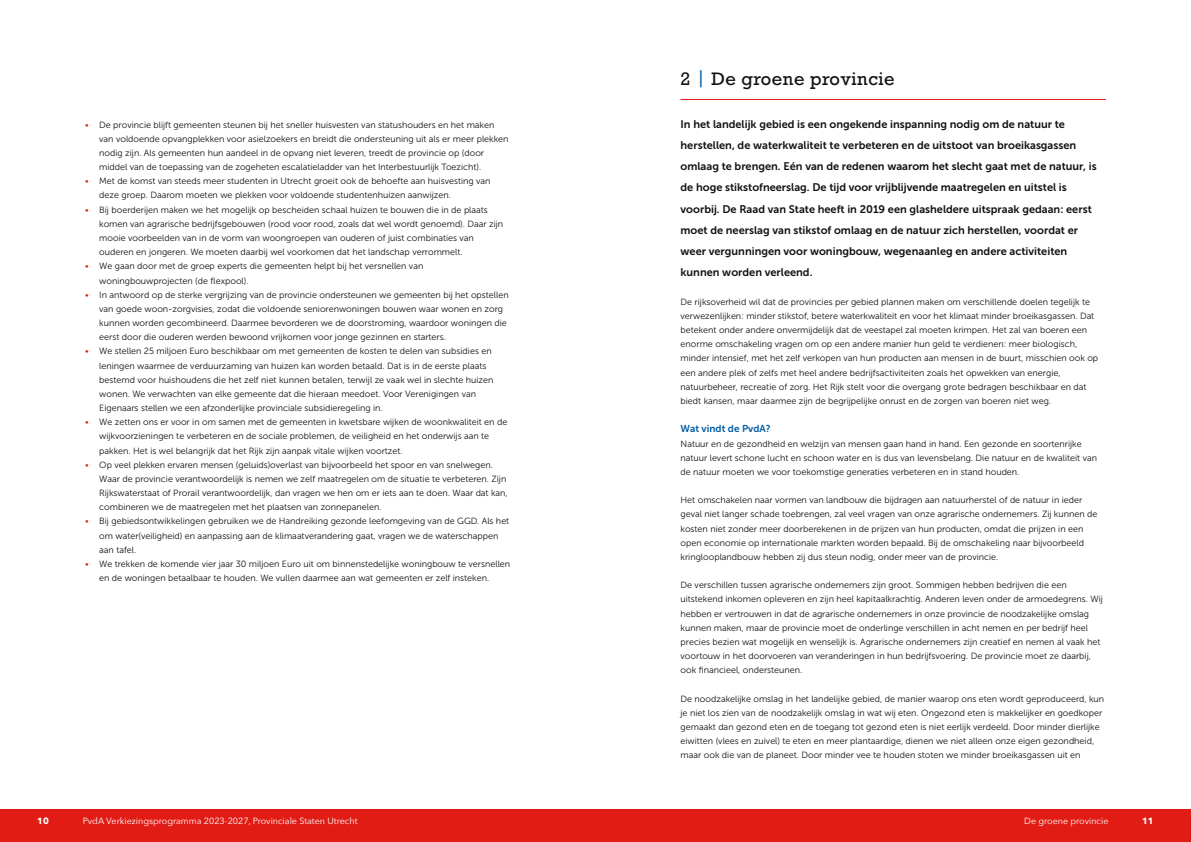
<style>
.page{position:relative;width:1191px;height:842px;background:#fff}
.page>*{position:absolute;margin:0;border:0;box-sizing:border-box;transform-origin:0 0}
.heading{font:17px "Rockwell";letter-spacing:.03em;color:#11110f}
.bodytekst_intro{font:11px/21.3px "Museo Sans 700";color:#11110f}
.tussenkopjes{font:10px "Museo Sans 700";color:#005da6}
.bodytekst{font:9px/14.2px "Museo Sans 300";color:#11110f}
.subheading{font:9px "Avenir Next";color:#fff}
.t1{font:700 9px "Avenir Next";color:#fff}
.s1{color:#e11c15}
.s2{color:#005da6}
</style>
<div class="page">
<div style="left:0;top:809px;width:595px;height:33px;background:#e11c15"></div>
<div style="left:595px;top:809px;width:596px;height:33px;background:#e11c15"></div>
<hr style="left:680px;top:99px;width:426px;height:1px;background:#e11c15">
<p class="bodytekst" style="left:99px;top:117px;width:411px;text-indent:-14px"><span class="s1">•</span> De provincie blijft gemeenten steunen bij het sneller huisvesten van statushouders en het maken van voldoende opvangplekken voor asielzoekers en breidt die ondersteuning uit als er meer plekken nodig zijn. Als gemeenten hun aandeel in de opvang niet leveren, treedt de provincie op (door middel van de toepassing van de zogeheten escalatieladder van het Interbestuurlijk Toezicht).</p>
<p class="bodytekst" style="left:99px;top:174px;width:393px;text-indent:-14px"><span class="s1">•</span> Met de komst van steeds meer studenten in Utrecht groeit ook de behoefte aan huisvesting van deze groep. Daarom moeten we plekken voor voldoende studentenhuizen aanwijzen.</p>
<p class="bodytekst" style="left:99px;top:202px;width:405px;text-indent:-14px"><span class="s1">•</span> Bij boerderijen maken we het mogelijk op bescheiden schaal huizen te bouwen die in de plaats komen van agrarische bedrijfsgebouwen (rood voor rood, zoals dat wel wordt genoemd). Daar zijn mooie voorbeelden van in de vorm van woongroepen van ouderen of juist combinaties van ouderen en jongeren. We moeten daarbij wel voorkomen dat het landschap verrommelt.</p>
<p class="bodytekst" style="left:99px;top:259px;width:326px;text-indent:-14px"><span class="s1">•</span> We gaan door met de groep experts die gemeenten helpt bij het versnellen van woningbouwprojecten (de flexpool).</p>
<p class="bodytekst" style="left:99px;top:288px;width:411px;text-indent:-14px"><span class="s1">•</span> In antwoord op de sterke vergrijzing van de provincie ondersteunen we gemeenten bij het opstellen van goede woon-zorgvisies, zodat die voldoende seniorenwoningen bouwen waar wonen en zorg kunnen worden gecombineerd. Daarmee bevorderen we de doorstroming, waardoor woningen die eerst door die ouderen werden bewoond vrijkomen voor jonge gezinnen en starters.</p>
<p class="bodytekst" style="left:99px;top:344px;width:396px;text-indent:-14px"><span class="s1">•</span> We stellen 25 miljoen Euro beschikbaar om met gemeenten de kosten te delen van subsidies en leningen waarmee de verduurzaming van huizen kan worden betaald. Dat is in de eerste plaats bestemd voor huishoudens die het zelf niet kunnen betalen, terwijl ze vaak wel in slechte huizen wonen. We verwachten van elke gemeente dat die hieraan meedoet. Voor Verenigingen van Eigenaars stellen we een afzonderlijke provinciale subsidieregeling in.</p>
<p class="bodytekst" style="left:99px;top:415px;width:409px;text-indent:-14px"><span class="s1">•</span> We zetten ons er voor in om samen met de gemeenten in kwetsbare wijken de woonkwaliteit en de wijkvoorzieningen te verbeteren en de sociale problemen, de veiligheid en het onderwijs aan te pakken. Het is wel belangrijk dat het Rijk zijn aanpak vitale wijken voortzet.</p>
<p class="bodytekst" style="left:99px;top:458px;width:410px;text-indent:-14px"><span class="s1">•</span> Op veel plekken ervaren mensen (geluids)overlast van bijvoorbeeld het spoor en van snelwegen.<br>Waar de provincie verantwoordelijk is nemen we zelf maatregelen om de situatie te verbeteren. Zijn Rijkswaterstaat of Prorail verantwoordelijk, dan vragen we hen om er iets aan te doen. Waar dat kan, combineren we de maatregelen met het plaatsen van zonnepanelen.</p>
<p class="bodytekst" style="left:99px;top:514px;width:411px;text-indent:-14px"><span class="s1">•</span> Bij gebiedsontwikkelingen gebruiken we de Handreiking gezonde leefomgeving van de GGD. Als het om water(veiligheid) en aanpassing aan de klimaatverandering gaat, vragen we de waterschappen aan tafel.</p>
<p class="bodytekst" style="left:99px;top:557px;width:412px;text-indent:-14px"><span class="s1">•</span> We trekken de komende vier jaar 30 miljoen Euro uit om binnenstedelijke woningbouw te versnellen en de woningen betaalbaar te houden. We vullen daarmee aan wat gemeenten er zelf insteken.</p>
<p class="heading" style="left:680px;top:68px;width:216px">2 <span class="s2">|</span> De groene provincie</p>
<p class="bodytekst_intro" style="left:680px;top:113px;width:386px">In het landelijk gebied is een ongekende inspanning nodig om de natuur te</p>
<p class="bodytekst_intro" style="left:680px;top:134px;width:417px">herstellen, de waterkwaliteit te verbeteren en de uitstoot van broeikasgassen omlaag te brengen. Eén van de redenen waarom het slecht gaat met de natuur, is de hoge stikstofneerslag. De tijd voor vrijblijvende maatregelen en uitstel is voorbij. De Raad van State heeft in 2019 een glasheldere uitspraak gedaan: eerst moet de neerslag van stikstof omlaag en de natuur zich herstellen, voordat er weer vergunningen voor woningbouw, wegenaanleg en andere activiteiten kunnen worden verleend.</p>
<p class="bodytekst" style="left:680px;top:295px;width:419px">De rijksoverheid wil dat de provincies per gebied plannen maken om verschillende doelen tegelijk te verwezenlijken: minder stikstof, betere waterkwaliteit en voor het klimaat minder broeikasgassen. Dat betekent onder andere onvermijdelijk dat de veestapel zal moeten krimpen. Het zal van boeren een enorme omschakeling vragen om op een andere manier hun geld te verdienen: meer biologisch, minder intensief, met het zelf verkopen van hun producten aan mensen in de buurt, misschien ook op een andere plek of zelfs met heel andere bedrijfsactiviteiten zoals het opwekken van energie, natuurbeheer, recreatie of zorg. Het Rijk stelt voor die overgang grote bedragen beschikbaar en dat biedt kansen, maar daarmee zijn de begrijpelijke onrust en de zorgen van boeren niet weg.</p>
<p class="tussenkopjes" style="left:680px;top:423px;width:92px">Wat vindt de PvdA?</p>
<p class="bodytekst" style="left:680px;top:436px;width:418px">Natuur en de gezondheid en welzijn van mensen gaan hand in hand. Een gezonde en soortenrijke natuur levert schone lucht en schoon water en is dus van levensbelang. Die natuur en de kwaliteit van de natuur moeten we voor toekomstige generaties verbeteren en in stand houden.</p>
<p class="bodytekst" style="left:680px;top:493px;width:418px">Het omschakelen naar vormen van landbouw die bijdragen aan natuurherstel of de natuur in ieder geval niet langer schade toebrengen, zal veel vragen van onze agrarische ondernemers. Zij kunnen de kosten niet zonder meer doorberekenen in de prijzen van hun producten, omdat die prijzen in een open economie op internationale markten worden bepaald. Bij de omschakeling naar bijvoorbeeld kringlooplandbouw hebben zij dus steun nodig, onder meer van de provincie.</p>
<p class="bodytekst" style="left:680px;top:578px;width:424px">De verschillen tussen agrarische ondernemers zijn groot. Sommigen hebben bedrijven die een uitstekend inkomen opleveren en zijn heel kapitaalkrachtig. Anderen leven onder de armoedegrens. Wij hebben er vertrouwen in dat de agrarische ondernemers in onze provincie de noodzakelijke omslag kunnen maken, maar de provincie moet de onderlinge verschillen in acht nemen en per bedrijf heel precies bezien wat mogelijk en wenselijk is. Agrarische ondernemers zijn creatief en nemen al vaak het voortouw in het doorvoeren van veranderingen in hun bedrijfsvoering. De provincie moet ze daarbij, ook financieel, ondersteunen.</p>
<p class="bodytekst" style="left:680px;top:691px;width:425px">De noodzakelijke omslag in het landelijke gebied, de manier waarop ons eten wordt geproduceerd, kun je niet los zien van de noodzakelijk omslag in wat wij eten. Ongezond eten is makkelijker en goedkoper gemaakt dan gezond eten en de toegang tot gezond eten is niet eerlijk verdeeld. Door minder dierlijke eiwitten (vlees en zuivel) te eten en meer plantaardige, dienen we niet alleen onze eigen gezondheid, maar ook die van de planeet. Door minder vee te houden stoten we minder broeikasgassen uit en</p>
<p class="t1" style="left:37px;top:813px;width:13px">10</p>
<p class="subheading" style="left:83px;top:813px;width:276px">PvdA Verkiezingsprogramma 2023-2027, Provinciale Staten Utrecht</p>
<p class="subheading" style="left:1024px;top:813px;width:86px">De groene provincie</p>
<p class="t1" style="left:1142px;top:813px;width:13px">11</p>
</div>
